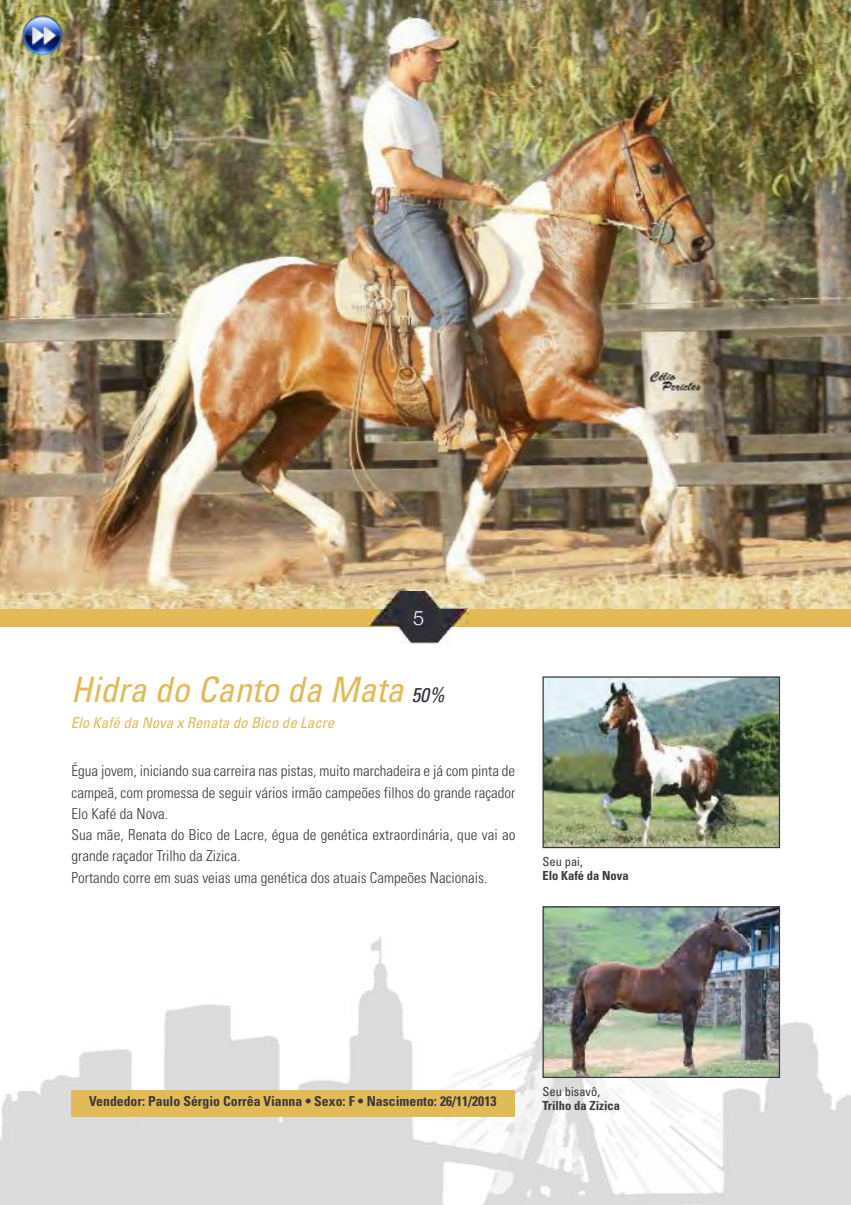
<style>
.page{position:relative;width:851px;height:1205px;background:#fff}
.page>*{position:absolute;margin:0;border:0;box-sizing:border-box;transform-origin:0 0}
.t1{font:italic condensed 35px "Univers";color:#e2bb56}
.t2{font:300 20px "Helvetica Neue";color:#fff}
.t3{font:300 condensed 15px/21.2px "Univers";color:#39383a}
.t4{font:italic condensed 15px "Univers";color:#e2bb56}
.t5{font:700 condensed 13.75px "Univers";color:#39383a}
.t6{font:700 condensed 12.5px "Univers";color:#39383a}
.t7{font:condensed 12.5px "Univers";color:#39383a}
.s1{font-size:20px;color:#303037}
</style>
<div class="page">
<img style="left:0;top:813px;width:850px;height:392px">
<img style="left:0;top:0;width:850px;height:609px">
<div style="left:0;top:609px;width:850px;height:18px;background:#e2bb56"></div>
<img style="left:544px;top:678px;width:234px;height:168px">
<div style="left:542px;top:676px;width:238px;height:172px;border:1px solid #39383a"></div>
<img style="left:544px;top:908px;width:234px;height:168px">
<div style="left:542px;top:906px;width:238px;height:172px;border:1px solid #39383a"></div>
<div style="left:71px;top:1090px;width:443px;height:26px;background:#e2bb56"></div>
<img style="left:369px;top:591px;width:99px;height:52px">
<img style="left:23px;top:15px;width:40px;height:40px">
<h2 class="t2" style="left:413px;top:605px;width:13px">5</h2>
<h1 class="t1" style="left:71px;top:676px;width:375px">Hidra do Canto da Mata <span class="s1">50%</span></h1>
<p class="t4" style="left:71px;top:717px;width:265px">Elo Kafé da Nova x Renata do Bico de Lacre</p>
<p class="t3" style="left:71px;top:762px;width:445px">Égua jovem, iniciando sua carreira nas pistas, muito marchadeira e já com pinta de campeã, com promessa de seguir vários irmão campeões filhos do grande raçador Elo Kafé da Nova.<br>Sua mãe, Renata do Bico de Lacre, égua de genética extraordinária, que vai ao grande raçador Trilho da Zizica.<br>Portando corre em suas veias uma genética dos atuais Campeões Nacionais.</p>
<p class="t7" style="left:542px;top:857px;width:42px">Seu pai,</p>
<p class="t6" style="left:542px;top:871px;width:88px">Elo Kafé da Nova</p>
<p class="t5" style="left:89px;top:1095px;width:409px">Vendedor: Paulo Sérgio Corrêa Vianna • Sexo: F • Nascimento: 26/11/2013</p>
<p class="t7" style="left:542px;top:1087px;width:59px">Seu bisavô,</p>
<p class="t6" style="left:542px;top:1101px;width:79px">Trilho da Zizica</p>
</div>
